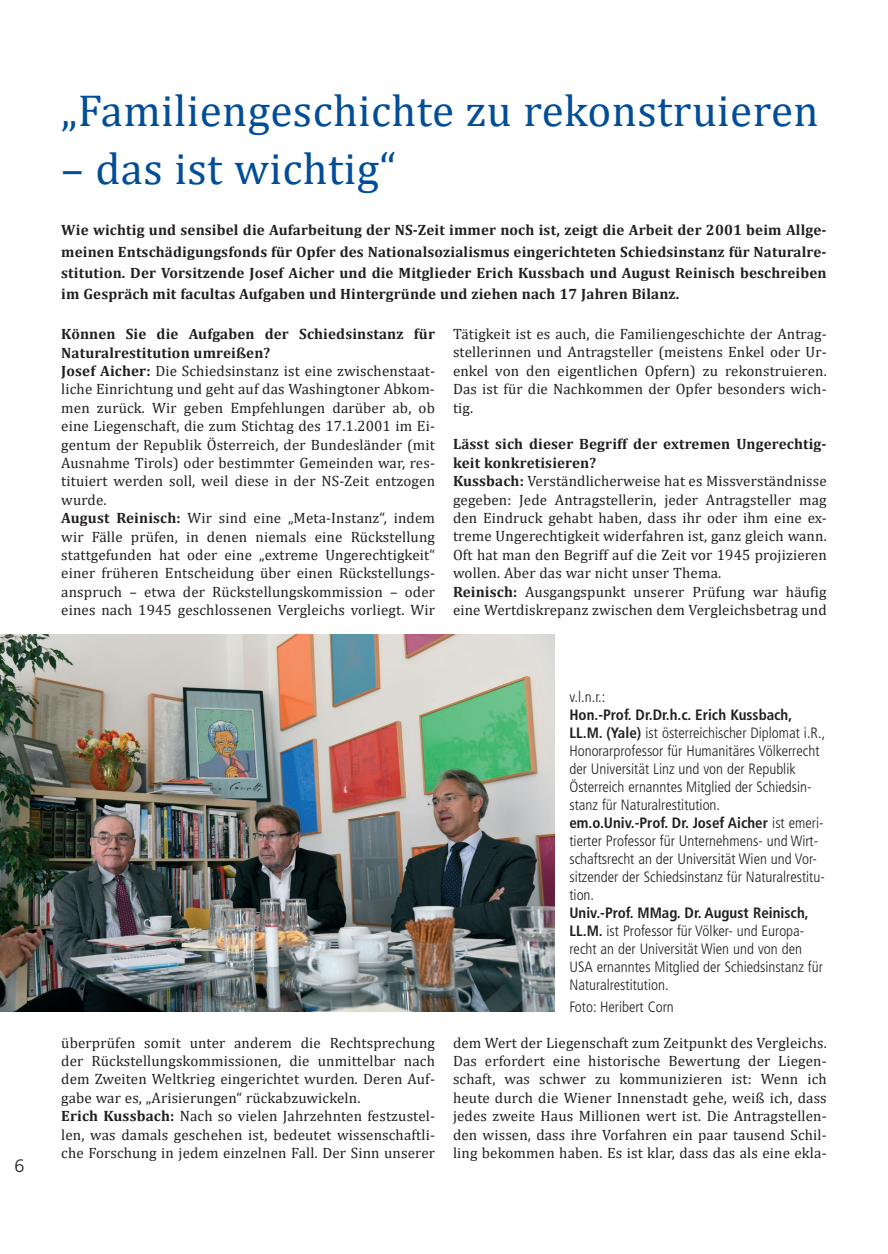
<style>
.page{position:relative;width:888px;height:1254px;background:#fff}
.page>*{position:absolute;margin:0;border:0;box-sizing:border-box;transform-origin:0 0}
.t1{font:45px "Cambria";letter-spacing:.01em;color:#014d97}
.t2{font:300 18px "Frutiger LT Std";color:#231f20}
.t3{font:15px/18.5px "Cambria";letter-spacing:.01em;color:#231f20}
.t4{font:300 condensed 15px/18px "Frutiger LT Std";color:#231f20}
.t5{font:700 15px/21.5px "Cambria";letter-spacing:.01em;color:#231f20;text-align:justify}
.s1{font-weight:700}
</style>
<div class="page">
<img style="left:0;top:635px;width:554px;height:377px">
<p class="t2" style="left:14px;top:1155px;width:12px">6</p>
<h1 class="t1" style="left:61px;top:84px;width:759px">„Familiengeschichte zu rekonstruieren</h1>
<h1 class="t1" style="left:61px;top:142px;width:337px">– das ist wichtig“</h1>
<p class="t5" style="left:61px;top:219px;width:767px">Wie wichtig und sensibel die Aufarbeitung der NS-Zeit immer noch ist, zeigt die Arbeit der 2001 beim Allge&shy;meinen Entschädigungsfonds für Opfer des Nationalsozialismus eingerichteten Schiedsinstanz für Naturalre&shy;stitution. Der Vorsitzende Josef Aicher und die Mitglieder Erich Kussbach und August Reinisch beschreiben im Gespräch mit facultas Aufgaben und Hintergründe und ziehen nach 17 Jahren Bilanz.</p>
<p class="t3" style="left:61px;top:325px;width:375px"><span class="s1">Können Sie die Aufgaben der Schiedsinstanz für Naturalrestitution umreißen?<br>Josef Aicher:</span> Die Schiedsinstanz ist eine zwischenstaat&shy;liche Einrichtung und geht auf das Washingtoner Abkom&shy;men zurück. Wir geben Empfehlungen darüber ab, ob eine Liegenschaft, die zum Stichtag des 17.1.2001 im Ei&shy;gentum der Republik Österreich, der Bundesländer (mit Ausnahme Tirols) oder bestimmter Gemeinden war, res&shy;tituiert werden soll, weil diese in der NS-Zeit entzogen wurde.<br><span class="s1">August Reinisch:</span> Wir sind eine „Meta-Instanz“, indem wir Fälle prüfen, in denen niemals eine Rückstellung stattgefunden hat oder eine „extreme Ungerechtigkeit“ einer früheren Entscheidung über einen Rückstellungs&shy;anspruch – etwa der Rückstellungskommission – oder eines nach 1945 geschlossenen Vergleichs vorliegt. Wir</p>
<p class="t3" style="left:453px;top:324px;width:375px;text-align:justify">Tätigkeit ist es auch, die Familiengeschichte der Antrag&shy;stellerinnen und Antragsteller (meistens Enkel oder Ur&shy;enkel von den eigentlichen Opfern) zu rekonstruieren.<br>Das ist für die Nachkommen der Opfer besonders wich&shy;tig.</p>
<p class="t3" style="left:453px;top:435px;width:375px"><span class="s1">Lässt sich dieser Begriff der extremen Ungerechtig&shy;keit konkretisieren?<br>Kussbach:</span> Verständlicherweise hat es Missverständnisse gegeben: Jede Antragstellerin, jeder Antragsteller mag den Eindruck gehabt haben, dass ihr oder ihm eine ex&shy;treme Ungerechtigkeit widerfahren ist, ganz gleich wann.<br>Oft hat man den Begriff auf die Zeit vor 1945 projizieren wollen. Aber das war nicht unser Thema.<br><span class="s1">Reinisch:</span> Ausgangspunkt unserer Prüfung war häufig eine Wertdiskrepanz zwischen dem Vergleichsbetrag und</p>
<p class="t3" style="left:61px;top:1033px;width:375px">überprüfen somit unter anderem die Rechtsprechung der Rückstellungskommissionen, die unmittelbar nach dem Zweiten Weltkrieg eingerichtet wurden. Deren Auf&shy;gabe war es, „Arisierungen“ rückabzuwickeln.<br><span class="s1">Erich Kussbach:</span> Nach so vielen Jahrzehnten festzustel&shy;len, was damals geschehen ist, bedeutet wissenschaftli&shy;che Forschung in jedem einzelnen Fall. Der Sinn unserer</p>
<p class="t4" style="left:569px;top:687px;width:37px">v.l.n.r.:</p>
<p class="t4" style="left:569px;top:705px;width:257px"><span class="s1">Hon.-Prof. Dr.Dr.h.c. Erich Kussbach, LL.M. (Yale)</span> ist österreichischer Diplomat i.R., Honorarprofessor für Humanitäres Völkerrecht der Universität Linz und von der Republik Österreich ernanntes Mitglied der Schiedsin&shy;stanz für Naturalrestitution.<br><span class="s1">em.o.Univ.-Prof. Dr. Josef Aicher</span> ist emeri&shy;tierter Professor für Unternehmens- und Wirt&shy;schaftsrecht an der Universität Wien und Vor&shy;sitzender der Schiedsinstanz für Naturalrestitu&shy;tion.</p>
<p class="t4" style="left:569px;top:903px;width:255px"><span class="s1">Univ.-Prof. MMag. Dr. August Reinisch, LL.M.</span> ist Professor für Völker- und Europa&shy;recht an der Universität Wien und von den USA ernanntes Mitglied der Schiedsinstanz für Naturalrestitution.</p>
<p class="t4" style="left:569px;top:998px;width:106px">Foto: Heribert Corn</p>
<p class="t3" style="left:453px;top:1033px;width:375px;text-align:justify">dem Wert der Liegenschaft zum Zeitpunkt des Vergleichs.<br>Das erfordert eine historische Bewertung der Liegen&shy;schaft, was schwer zu kommunizieren ist: Wenn ich heute durch die Wiener Innenstadt gehe, weiß ich, dass jedes zweite Haus Millionen wert ist. Die Antragstellen&shy;den wissen, dass ihre Vorfahren ein paar tausend Schil&shy;ling bekommen haben. Es ist klar, dass das als eine ekla-</p>
</div>
